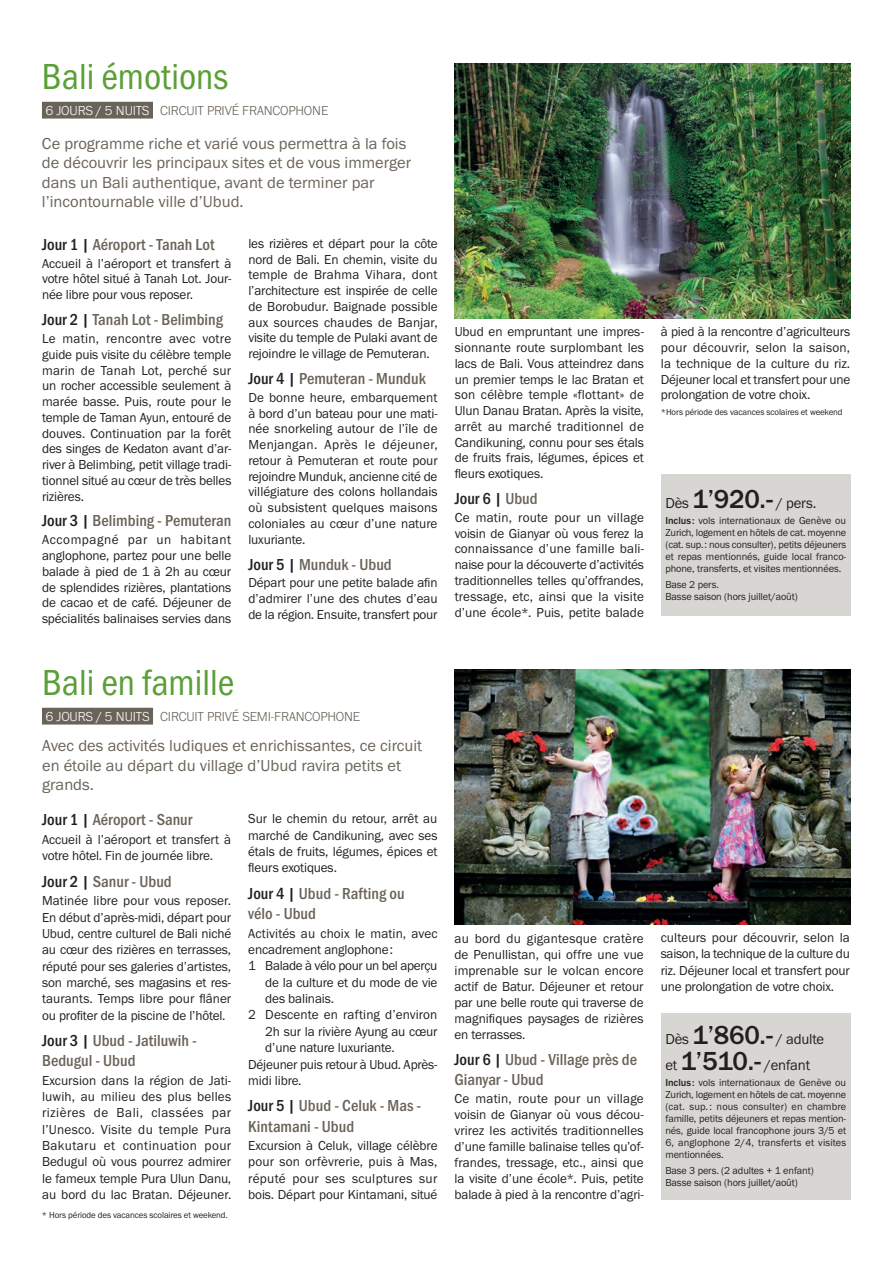
<style>
.page{position:relative;width:893px;height:1263px;background:#fff}
.page>*{position:absolute;margin:0;border:0;box-sizing:border-box;transform-origin:0 0}
.t1{font:37.5px "Franklin Gothic URW Cond";color:#5b9f37}
.t2{font:500 16.5px/20.1px "Franklin Gothic URW Cond";color:#6a6359}
.t3{font:16.5px/19.5px "Franklin Gothic URW Boo";color:#6a6359}
.t4{font:500 16.5px "Franklin Gothic URW Cond";color:#231f20}
.t5{font:15px/25.2px "Franklin Gothic URW Boo";letter-spacing:-.01em;color:#231f20}
.t6{font:13.5px/15.8px "Franklin Gothic URW Boo";letter-spacing:-.01em;color:#231f20;text-align:justify}
.t7{font:300 13.5px "Franklin Gothic URW";letter-spacing:-.01em;color:#6a6359}
.t8{font:13.5px "Franklin Gothic URW Boo";letter-spacing:.01em;color:#231f20}
.t9{font:10.5px/12px "Franklin Gothic URW Boo";letter-spacing:-.01em;color:#231f20;text-align:justify}
.t10{font:9px "Franklin Gothic URW Boo";letter-spacing:-.01em;color:#231f20}
.s1{color:#fff}
.s2{color:#231f20}
.s3{color:#6a6359}
.s4{font-family:"Franklin Gothic URW";font-weight:500;font-size:27px}
.s5{font-family:"Franklin Gothic URW";font-weight:500}
</style>
<div class="page">
<img style="left:455px;top:64px;width:395px;height:255px">
<div style="left:661px;top:474px;width:189px;height:142px;background:#d8d6d3"></div>
<div style="left:42px;top:102px;width:111px;height:17px;background:#6a6359"></div>
<img style="left:455px;top:670px;width:395px;height:255px">
<div style="left:42px;top:708px;width:111px;height:16px;background:#6a6359"></div>
<div style="left:661px;top:1013px;width:189px;height:186px;background:#d8d6d3"></div>
<h1 class="t1" style="left:42px;top:49px;width:188px">Bali émotions</h1>
<p class="t7" style="left:45px;top:102px;width:285px"><span class="s1">6 JOURS / 5 NUITS</span> CIRCUIT PRIVÉ FRANCOPHONE</p>
<p class="t3" style="left:42px;top:133px;width:371px">Ce programme riche et varié vous permettra à la fois de découvrir les principaux sites et de vous immerger dans un Bali authentique, avant de terminer par l’incontournable ville d’Ubud.</p>
<p class="t2" style="left:42px;top:233px;width:174px"><span class="s2">Jour 1 |</span> Aéroport - Tanah Lot</p>
<p class="t6" style="left:42px;top:255px;width:191px">Accueil à l’aéroport et transfert à votre hôtel situé à Tanah Lot. Jour&shy;née libre pour vous reposer.</p>
<p class="t2" style="left:42px;top:308px;width:183px"><span class="s2">Jour 2 |</span> Tanah Lot - Belimbing</p>
<p class="t6" style="left:42px;top:330px;width:191px">Le matin, rencontre avec votre guide puis visite du célèbre temple marin de Tanah Lot, perché sur un rocher accessible seulement à marée basse. Puis, route pour le temple de Taman Ayun, entouré de douves. Continuation par la forêt des singes de Kedaton avant d’ar&shy;river à Belimbing, petit village tradi&shy;tionnel situé au cœur de très belles rizières.</p>
<p class="t2" style="left:42px;top:510px;width:191px"><span class="s2">Jour 3 |</span> Belimbing - Pemuteran</p>
<p class="t6" style="left:42px;top:532px;width:191px">Accompagné par un habitant anglophone, partez pour une belle balade à pied de 1 à 2h au cœur de splendides rizières, plantations de cacao et de café. Déjeuner de spécialités balinaises servies dans</p>
<p class="t6" style="left:248px;top:235px;width:191px">les rizières et départ pour la côte nord de Bali. En chemin, visite du temple de Brahma Vihara, dont l’architecture est inspirée de celle de Borobudur. Baignade possible aux sources chaudes de Banjar, visite du temple de Pulaki avant de rejoindre le village de Pemuteran.</p>
<p class="t2" style="left:248px;top:367px;width:179px"><span class="s2">Jour 4 |</span> Pemuteran - Munduk</p>
<p class="t6" style="left:248px;top:389px;width:191px">De bonne heure, embarquement à bord d’un bateau pour une mati&shy;née snorkeling autour de l’île de Menjangan. Après le déjeuner, retour à Pemuteran et route pour rejoindre Munduk, ancienne cité de villégiature des colons hollandais où subsistent quelques maisons coloniales au cœur d’une nature luxuriante.</p>
<p class="t2" style="left:248px;top:553px;width:145px"><span class="s2">Jour 5 |</span> Munduk - Ubud</p>
<p class="t6" style="left:248px;top:575px;width:191px">Départ pour une petite balade afin d’admirer l’une des chutes d’eau de la région. Ensuite, transfert pour</p>
<p class="t6" style="left:455px;top:324px;width:191px">Ubud en empruntant une impres&shy;sionnante route surplombant les lacs de Bali. Vous atteindrez dans un premier temps le lac Bratan et son célèbre temple «flottant» de Ulun Danau Bratan. Après la visite, arrêt au marché traditionnel de Candikuning, connu pour ses étals de fruits frais, légumes, épices et fleurs exotiques.</p>
<p class="t4" style="left:455px;top:487px;width:85px">Jour 6 | <span class="s3">Ubud</span></p>
<p class="t6" style="left:455px;top:509px;width:191px">Ce matin, route pour un village voisin de Gianyar où vous ferez la connaissance d’une famille bali&shy;naise pour la découverte d’activités traditionnelles telles qu’offrandes, tressage, etc, ainsi que la visite d’une école*. Puis, petite balade</p>
<p class="t6" style="left:661px;top:324px;width:191px">à pied à la rencontre d’agriculteurs pour découvrir, selon la saison, la technique de la culture du riz.<br>Déjeuner local et transfert pour une prolongation de votre choix.</p>
<p class="t10" style="left:661px;top:407px;width:183px">*Hors période des vacances scolaires et weekend</p>
<p class="t5" style="left:665px;top:490px;width:153px">Dès <span class="s4">1’920.-</span> / pers.</p>
<p class="t9" style="left:665px;top:514px;width:182px"><span class="s5">Inclus :</span> vols internationaux de Genève ou Zurich, logement en hôtels de cat. moyenne (cat. sup.: nous consulter), petits déjeuners et repas mentionnés, guide local franco&shy;phone, transferts, et visites mentionnées.</p>
<p class="t9" style="left:665px;top:579px;width:134px">Base 2 pers.<br>Basse saison (hors juillet/août)</p>
<h1 class="t1" style="left:42px;top:655px;width:194px">Bali en famille</h1>
<p class="t7" style="left:45px;top:708px;width:316px"><span class="s1">6 JOURS / 5 NUITS</span> CIRCUIT PRIVÉ SEMI-FRANCOPHONE</p>
<p class="t3" style="left:42px;top:736px;width:382px">Avec des activités ludiques et enrichissantes, ce circuit en étoile au départ du village d’Ubud ravira petits et grands.</p>
<p class="t2" style="left:42px;top:809px;width:152px"><span class="s2">Jour 1 |</span> Aéroport - Sanur</p>
<p class="t6" style="left:42px;top:831px;width:191px;line-height:16.4px">Accueil à l’aéroport et transfert à votre hôtel. Fin de journée libre.</p>
<p class="t2" style="left:42px;top:870px;width:131px"><span class="s2">Jour 2 |</span> Sanur - Ubud</p>
<p class="t6" style="left:42px;top:892px;width:191px;line-height:16.4px">Matinée libre pour vous reposer.<br>En début d’après-midi, départ pour Ubud, centre culturel de Bali niché au cœur des rizières en terrasses, réputé pour ses galeries d’artistes, son marché, ses magasins et res&shy;taurants. Temps libre pour flâner ou profiter de la piscine de l’hôtel.</p>
<p class="t2" style="left:42px;top:1029px;width:156px"><span class="s2">Jour 3 |</span> Ubud - Jatiluwih -<br>Bedugul - Ubud</p>
<p class="t6" style="left:42px;top:1072px;width:191px;line-height:16.4px">Excursion dans la région de Jati&shy;luwih, au milieu des plus belles rizières de Bali, classées par l’Unesco. Visite du temple Pura Bakutaru et continuation pour Bedugul où vous pourrez admirer le fameux temple Pura Ulun Danu, au bord du lac Bratan. Déjeuner.</p>
<p class="t10" style="left:42px;top:1209px;width:187px">* Hors période des vacances scolaires et weekend.</p>
<p class="t6" style="left:248px;top:810px;width:191px;line-height:16.4px">Sur le chemin du retour, arrêt au marché de Candikuning, avec ses étals de fruits, légumes, épices et fleurs exotiques.</p>
<p class="t2" style="left:248px;top:882px;width:158px"><span class="s2">Jour 4 |</span> Ubud - Rafting ou vélo - Ubud</p>
<p class="t8" style="left:248px;top:925px;width:191px">Activités au choix le matin, avec</p>
<p class="t6" style="left:248px;top:941px;width:146px">encadrement anglophone:</p>
<p class="t6" style="left:248px;top:958px;width:191px">1 Balade à vélo pour un bel aperçu</p>
<p class="t6" style="left:265px;top:974px;width:174px">de la culture et du mode de vie</p>
<p class="t6" style="left:265px;top:990px;width:70px">des balinais.</p>
<p class="t8" style="left:248px;top:1006px;width:191px">2 Descente en rafting d’environ</p>
<p class="t6" style="left:265px;top:1023px;width:174px">2h sur la rivière Ayung au cœur</p>
<p class="t6" style="left:265px;top:1039px;width:131px">d’une nature luxuriante.</p>
<p class="t6" style="left:248px;top:1056px;width:191px">Déjeuner puis retour à Ubud. Après-</p>
<p class="t6" style="left:248px;top:1072px;width:55px">midi libre.</p>
<p class="t2" style="left:248px;top:1095px;width:175px"><span class="s2">Jour 5 |</span> Ubud - Celuk - Mas -<br>Kintamani - Ubud</p>
<p class="t6" style="left:248px;top:1137px;width:191px;line-height:16.4px">Excursion à Celuk, village célèbre pour son orfèvrerie, puis à Mas, réputé pour ses sculptures sur bois. Départ pour Kintamani, situé</p>
<p class="t6" style="left:454px;top:931px;width:191px">au bord du gigantesque cratère de Penullistan, qui offre une vue imprenable sur le volcan encore actif de Batur. Déjeuner et retour par une belle route qui traverse de magnifiques paysages de rizières en terrasses.</p>
<p class="t2" style="left:454px;top:1049px;width:184px"><span class="s2">Jour 6 |</span> Ubud - Village près de<br>Gianyar - Ubud</p>
<p class="t6" style="left:454px;top:1090px;width:191px">Ce matin, route pour un village voisin de Gianyar où vous décou&shy;vrirez les activités traditionnelles d’une famille balinaise telles qu’of&shy;frandes, tressage, etc., ainsi que la visite d’une école*. Puis, petite balade à pied à la rencontre d’agri-</p>
<p class="t6" style="left:661px;top:930px;width:191px">culteurs pour découvrir, selon la saison, la technique de la culture du riz. Déjeuner local et transfert pour une prolongation de votre choix.</p>
<p class="t5" style="left:665px;top:1026px;width:160px">Dès <span class="s4">1’860.-</span> / adulte et <span class="s4">1’510.-</span> /enfant</p>
<p class="t9" style="left:665px;top:1076px;width:182px"><span class="s5">Inclus :</span> vols internationaux de Genève ou Zurich, logement en hôtels de cat. moyenne (cat. sup. : nous consulter) en chambre famille, petits déjeuners et repas mention&shy;nés, guide local francophone jours 3/5 et 6, anglophone 2/4, transferts et visites mentionnées.</p>
<p class="t9" style="left:665px;top:1164px;width:150px">Base 3 pers. (2 adultes + 1 enfant)<br>Basse saison (hors juillet/août)</p>
</div>
